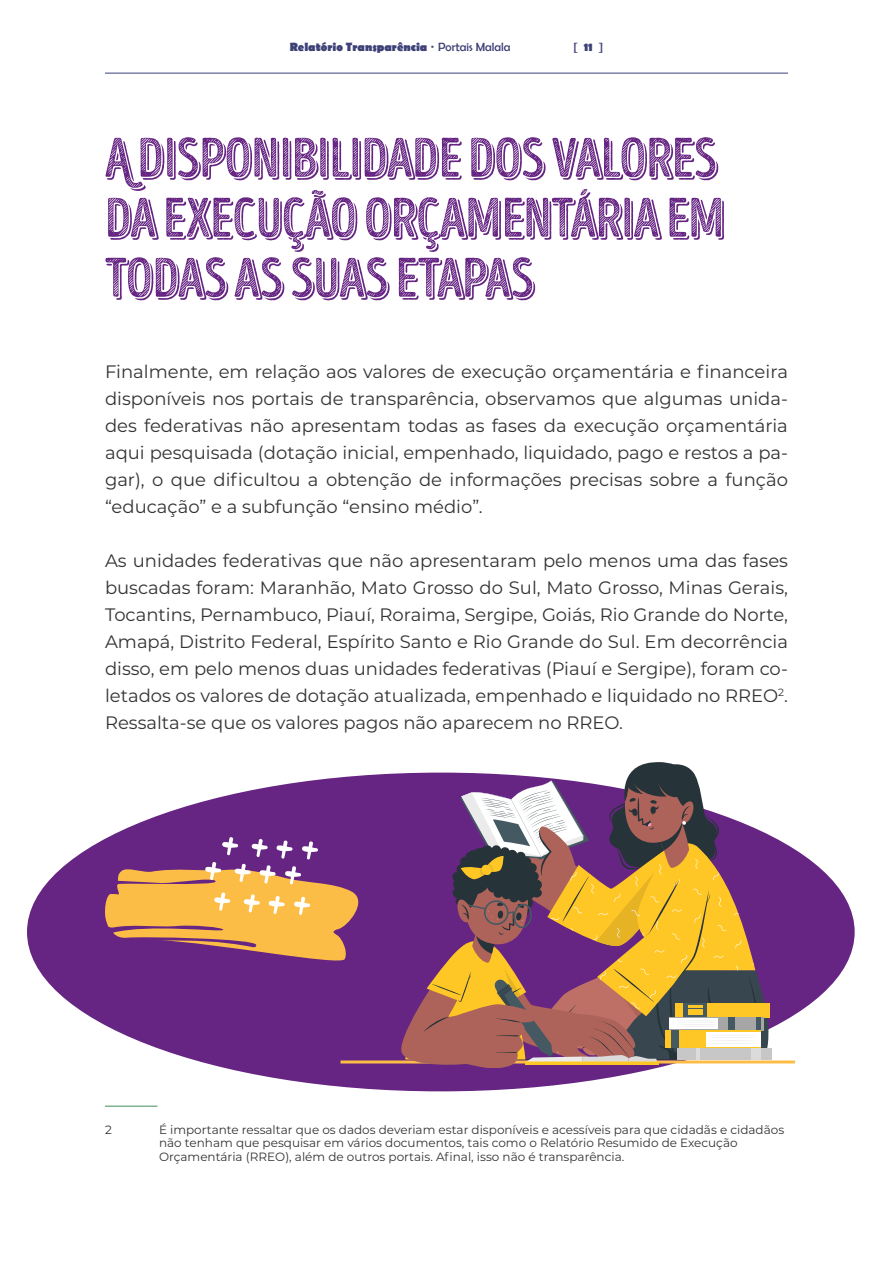
<style>
.page{position:relative;width:893px;height:1263px;background:#fff}
.page>*{position:absolute;margin:0;border:0;box-sizing:border-box;transform-origin:0 0}
.t1{font:55.5px/60px "Intro Head BUC L Base Shade";color:#662483}
.t2{font:18px/27px "Montserrat";color:#333;text-align:justify}
.t3{font:12px/13.8px "Montserrat";color:#333}
.t4{font:700 12px "Berlin Sans FB";color:#3e4176}
.t5{font:12px "Berlin Sans FB";color:#3e4176}
.s1{font-family:"Draft Natural Hi Res Two D";font-weight:400}
.s2{font-weight:400}
.s3{font-weight:700}
</style>
<div class="page">
<hr style="left:105px;top:73px;width:683px;height:1px;background:#38407a">
<div style="left:27px;top:773px;width:828px;height:318px;background:#662483;border-radius:50%"></div>
<hr style="left:105px;top:1105px;width:53px;height:2px;background:#83b292">
<svg style="left:103px;top:836px;width:256px;height:125px"></svg>
<hr style="left:340px;top:1060px;width:455px;height:3px;background:#fcbd47">
<svg style="left:401px;top:762px;width:371px;height:305px"></svg>
<p class="t4" style="left:290px;top:40px;width:222px">Relatório Transparência <span class="s1">•</span> <span class="s2">Portais Malala</span></p>
<p class="t5" style="left:573px;top:40px;width:31px">[ <span class="s3">11</span> ]</p>
<h1 class="t1" style="left:105px;top:130px;width:621px">A disponibilidade dos valores da execução orçamentária em todas as suas etapas</h1>
<p class="t2" style="left:105px;top:357px;width:684px">Finalmente, em relação aos valores de execução orçamentária e financeira disponíveis nos portais de transparência, observamos que algumas unida&shy;des federativas não apresentam todas as fases da execução orçamentária aqui pesquisada (dotação inicial, empenhado, liquidado, pago e restos a pa&shy;gar), o que dificultou a obtenção de informações precisas sobre a função “educação” e a subfunção “ensino médio”.</p>
<p class="t2" style="left:105px;top:546px;width:684px">As unidades federativas que não apresentaram pelo menos uma das fases buscadas foram: Maranhão, Mato Grosso do Sul, Mato Grosso, Minas Gerais, Tocantins, Pernambuco, Piauí, Roraima, Sergipe, Goiás, Rio Grande do Norte, Amapá, Distrito Federal, Espírito Santo e Rio Grande do Sul. Em decorrência disso, em pelo menos duas unidades federativas (Piauí e Sergipe), foram co&shy;letados os valores de dotação atualizada, empenhado e liquidado no RREO<sup>2</sup>.<br>Ressalta-se que os valores pagos não aparecem no RREO.</p>
<p class="t3" style="left:105px;top:1122px;width:8px">2</p>
<p class="t3" style="left:159px;top:1122px;width:627px">É importante ressaltar que os dados deveriam estar disponíveis e acessíveis para que cidadãs e cidadãos não tenham que pesquisar em vários documentos, tais como o Relatório Resumido de Execução<br>Orçamentária (RREO), além de outros portais. Afinal, isso não é transparência.</p>
</div>
